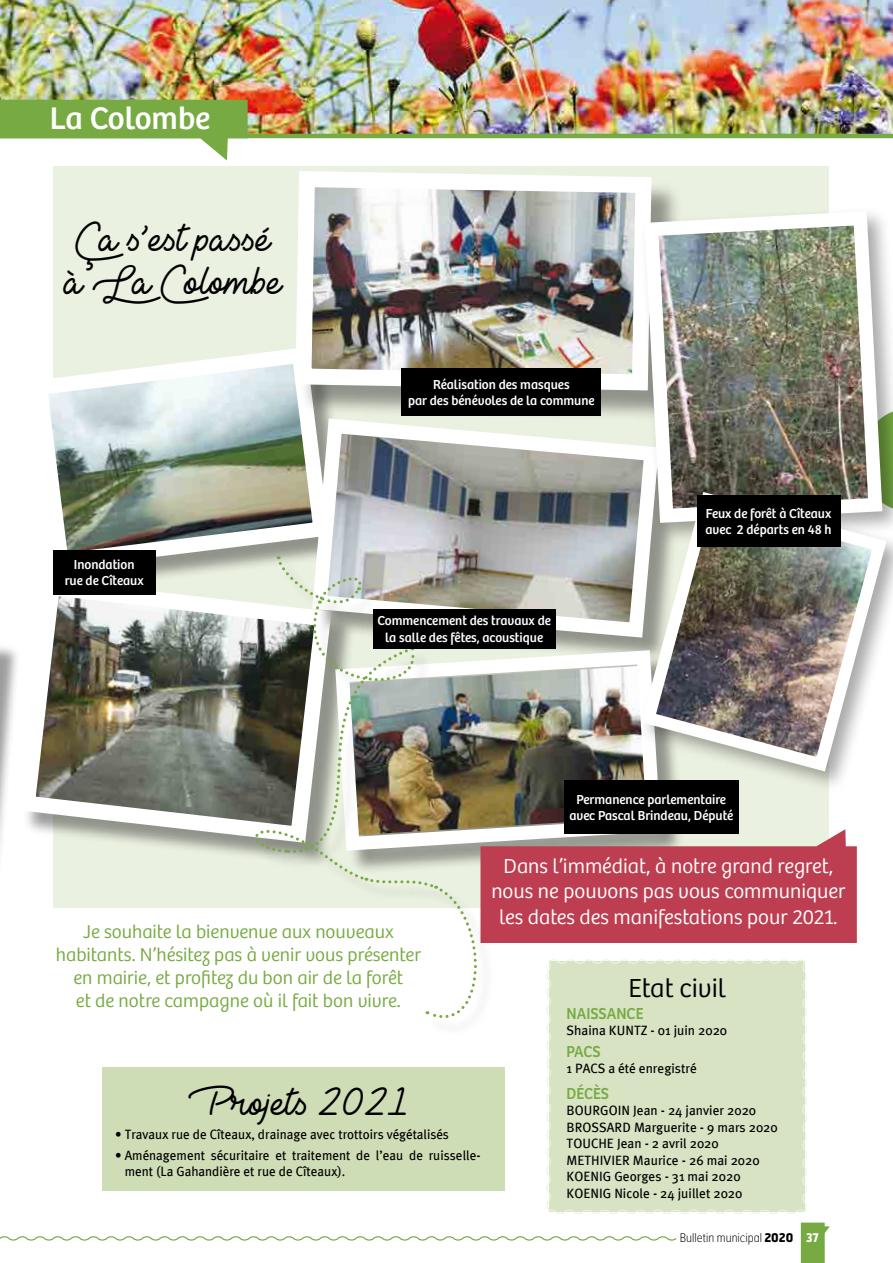
<style>
.page{position:relative;width:893px;height:1263px;background:#fff}
.page>*{position:absolute;margin:0;border:0;box-sizing:border-box;transform-origin:0 0}
.t1{font:39px/43.5px "Lieto Me";color:#000}
.t2{font:32.4px "Bree";color:#fff}
.t3{font:300 27px "Bree";color:#000}
.t4{font:300 21px/25.2px "Bree";color:#fff;text-align:center}
.t5{font:300 19.2px/23.1px "Bree";color:#77aa42;text-align:center}
.t6{font:16.5px "Bree";color:#77aa42;scale:.93 1}
.t7{font:13.5px/16.5px "Meta Plus";color:#000}
.t8{font:13.5px/16.2px "Bree";color:#fff;text-align:center}
.t9{font:100 12px "Hermes";color:#000;scale:.93 1}
.s1{font-weight:700}
.s2{font-weight:700;color:#fff}
</style>
<div class="page">
<img style="left:0;top:0;width:893px;height:134px">
<svg style="left:801px;top:1222px;width:29px;height:41px"></svg>
<svg style="left:0;top:1236px;width:677px;height:5px"></svg>
<hr style="left:0;top:134px;width:893px;height:4px;background:#77aa42">
<svg style="left:0;top:100px;width:248px;height:61px"></svg>
<div style="left:0;top:608px;width:21px;height:299px;background:#000;opacity:.39"></div>
<svg style="left:0;top:608px;width:9px;height:287px"></svg>
<div style="left:546px;top:1036px;width:261px;height:178px;background:#d7e3c3"></div>
<div style="left:102px;top:1067px;width:403px;height:124px;background:#cfddb6"></div>
<div style="left:53px;top:166px;width:775px;height:741px;background:#ebf1e1"></div>
<img style="left:48px;top:350px;width:256px;height:220px">
<div style="left:23px;top:583px;width:332px;height:284px;background:#000;opacity:.39"></div>
<img style="left:10px;top:570px;width:228px;height:281px">
<svg style="left:304px;top:421px;width:333px;height:135px;background:#afb2b1"></svg>
<div style="left:300px;top:175px;width:382px;height:246px;background:#000;opacity:.39"></div>
<img style="left:287px;top:171px;width:373px;height:228px">
<div style="left:53px;top:550px;width:103px;height:44px;background:#000"></div>
<img style="left:637px;top:204px;width:252px;height:281px">
<svg style="left:634px;top:485px;width:259px;height:236px"></svg>
<div style="left:697px;top:495px;width:143px;height:52px;background:#000"></div>
<div style="left:401px;top:369px;width:200px;height:47px;background:#000"></div>
<img style="left:238px;top:556px;width:619px;height:480px">
<div style="left:373px;top:609px;width:183px;height:39px;background:#000"></div>
<h2 class="t2" style="left:50px;top:99px;width:162px">La Colombe</h2>
<h1 class="t1" style="left:64px;top:215px;width:219px">Ça s’est passé à La Colombe</h1>
<p class="t8" style="left:65px;top:557px;width:80px">Inondation rue de Cîteaux</p>
<p class="t8" style="left:408px;top:377px;width:188px">Réalisation des masques<br>par des bénévoles de la commune</p>
<p class="t8" style="left:377px;top:613px;width:175px">Commencement des travaux de la salle des fêtes, acoustique</p>
<p class="t8" style="left:705px;top:505px;width:128px;text-align:left">Feux de forêt à Cîteaux avec 2 départs en 48 h</p>
<p class="t8" style="left:569px;top:791px;width:165px">Permanence parlementaire avec Pascal Brindeau, Député</p>
<h3 class="t5" style="left:56px;top:920px;width:367px">Je souhaite la bienvenue aux nouveaux habitants. N’hésitez pas à venir vous présenter en mairie, et profitez du bon air de la forêt<br>et de notre campagne où il fait bon vivre.</h3>
<h1 class="t1" style="left:189px;top:1079px;width:220px">Projets 2021</h1>
<p class="t7" style="left:115px;top:1126px;width:335px">• Travaux rue de Cîteaux, drainage avec trottoirs végétalisés</p>
<p class="t7" style="left:125px;top:1147px;width:357px;text-indent:-10px">• Aménagement sécuritaire et traitement de l’eau de ruisselle&shy;ment (La Gahandière et rue de Cîteaux).</p>
<h3 class="t4" style="left:491px;top:854px;width:356px">Dans l’immédiat, à notre grand regret, nous ne pouvons pas vous communiquer les dates des manifestations pour 2021.</h3>
<h3 class="t3" style="left:628px;top:973px;width:99px">Etat civil</h3>
<p class="t6" style="left:567px;top:1003px;width:84px">NAISSANCE</p>
<p class="t7" style="left:567px;top:1022px;width:162px">Shaina KUNTZ - 01 juin 2020</p>
<p class="t6" style="left:567px;top:1041px;width:38px">PACS</p>
<p class="t7" style="left:567px;top:1060px;width:131px">1 PACS a été enregistré</p>
<p class="t6" style="left:567px;top:1084px;width:47px">DÉCÈS</p>
<p class="t7" style="left:567px;top:1102px;width:213px">BOURGOIN Jean - 24 janvier 2020<br>BROSSARD Marguerite - 9 mars 2020<br>TOUCHE Jean - 2 avril 2020<br>METHIVIER Maurice - 26 mai 2020<br>KOENIG Georges - 31 mai 2020<br>KOENIG Nicole - 24 juillet 2020</p>
<p class="t9" style="left:680px;top:1230px;width:151px">Bulletin municipal <span class="s1">2020</span> <span class="s2">37</span></p>
</div>
